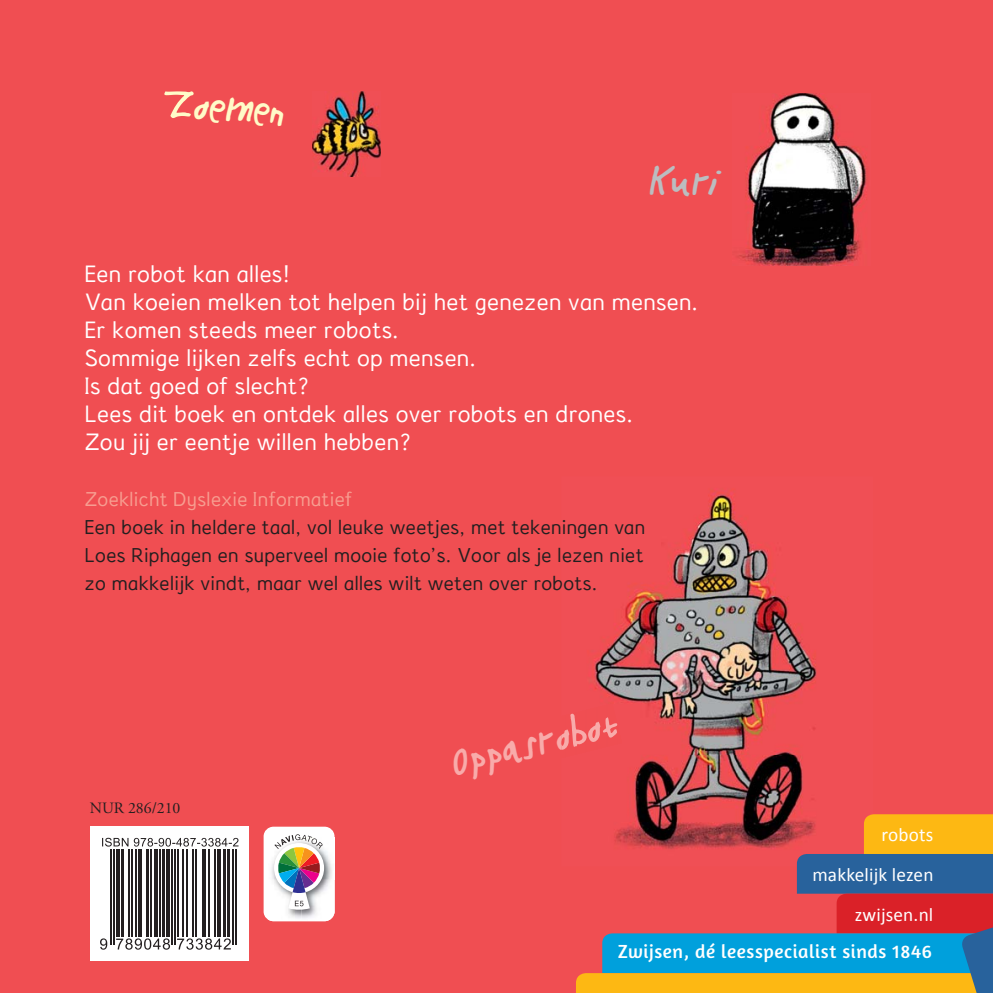
<style>
.page{position:relative;width:993px;height:993px;background:#fff}
.page>*{position:absolute;margin:0;border:0;box-sizing:border-box;transform-origin:0 0}
.t1{font:300 28px "Buttonsthe Bear";color:#f8abaa}
.t2{font:300 28px "Buttonsthe Bear";color:#fffbc8}
.t3{font:300 28px "Buttonsthe Bear";color:#bbbdc0}
.t4{font:22.75px/28px "Zwijsendyslexieprint";letter-spacing:.01em;color:#fff}
.t5{font:19.25px/28px "Zwijsendyslexieprint";letter-spacing:.01em;color:#231f20;text-align:justify}
.t6{font:19.25px "Amaranth";letter-spacing:.03em;color:#fff}
.t7{font:19.25px/39.7px "Calibri";letter-spacing:.01em;color:#fff;text-align:right}
.t8{font:19.25px "Zwijsendyslexieprint";letter-spacing:.01em;color:#f79d90}
.t9{font:15.75px "Adobe Garamond Pro";color:#231f20}
</style>
<div class="page">
<div style="left:0;top:0;width:992px;height:992px;background:#f04e52"></div>
<div style="left:263px;top:826px;width:71px;height:94px;background:#fff;border-radius:10px"></div>
<img style="left:268px;top:850px;width:66px;height:70px">
<svg style="left:274px;top:834px;width:50px;height:75px"></svg>
<img style="left:561px;top:476px;width:312px;height:390px">
<img style="left:561px;top:703px;width:60px;height:54px">
<svg style="left:164px;top:91px;width:29px;height:27px"></svg>
<svg style="left:575px;top:814px;width:417px;height:178px;background:#a16c66"></svg>
<img style="left:312px;top:91px;width:68px;height:86px">
<img style="left:732px;top:93px;width:138px;height:172px">
<div style="left:90px;top:826px;width:158px;height:134px;background:#fff"></div>
<hr style="left:111px;top:848px;width:1px;height:95px;background:#231f20">
<hr style="left:113px;top:848px;width:1px;height:95px;background:#231f20">
<hr style="left:171px;top:848px;width:2px;height:95px;background:#231f20">
<hr style="left:174px;top:848px;width:1px;height:95px;background:#231f20">
<hr style="left:232px;top:848px;width:2px;height:95px;background:#231f20">
<hr style="left:235px;top:848px;width:1px;height:95px;background:#231f20">
<hr style="left:116px;top:848px;width:4px;height:87px;background:#231f20">
<hr style="left:121px;top:848px;width:3px;height:87px;background:#231f20">
<hr style="left:128px;top:848px;width:1px;height:87px;background:#231f20">
<hr style="left:132px;top:848px;width:1px;height:87px;background:#231f20">
<hr style="left:136px;top:848px;width:1px;height:87px;background:#231f20">
<hr style="left:138px;top:848px;width:4px;height:87px;background:#231f20">
<hr style="left:146px;top:848px;width:3px;height:87px;background:#231f20">
<hr style="left:150px;top:848px;width:2px;height:87px;background:#231f20">
<hr style="left:154px;top:848px;width:4px;height:87px;background:#231f20">
<hr style="left:160px;top:848px;width:1px;height:87px;background:#231f20">
<hr style="left:162px;top:848px;width:3px;height:87px;background:#231f20">
<hr style="left:166px;top:848px;width:4px;height:87px;background:#231f20">
<hr style="left:177px;top:848px;width:1px;height:87px;background:#231f20">
<hr style="left:182px;top:848px;width:1px;height:87px;background:#231f20">
<hr style="left:186px;top:848px;width:1px;height:87px;background:#231f20">
<hr style="left:193px;top:848px;width:1px;height:87px;background:#231f20">
<hr style="left:195px;top:848px;width:2px;height:87px;background:#231f20">
<hr style="left:202px;top:848px;width:1px;height:87px;background:#231f20">
<hr style="left:205px;top:848px;width:1px;height:87px;background:#231f20">
<hr style="left:209px;top:848px;width:1px;height:87px;background:#231f20">
<hr style="left:214px;top:848px;width:1px;height:87px;background:#231f20">
<svg style="left:217px;top:849px;width:3px;height:86px"></svg>
<hr style="left:223px;top:848px;width:3px;height:87px;background:#231f20">
<hr style="left:227px;top:848px;width:3px;height:87px;background:#231f20">
<svg style="left:102px;top:837px;width:136px;height:9px"></svg>
<svg style="left:116px;top:938px;width:54px;height:11px"></svg>
<svg style="left:177px;top:938px;width:54px;height:11px"></svg>
<svg style="left:100px;top:938px;width:7px;height:11px"></svg>
<p class="t2" style="left:196px;top:86px;width:92px;rotate:4deg">oemen</p>
<p class="t3" style="left:649px;top:162px;width:73px">Kuri</p>
<p class="t4" style="left:84px;top:261px;width:615px">Een robot kan alles!<br>Van koeien melken tot helpen bij het genezen van mensen.<br>Er komen steeds meer robots.<br>Sommige lijken zelfs echt op mensen.<br>Is dat goed of slecht?<br>Lees dit boek en ontdek alles over robots en drones.<br>Zou jij er eentje willen hebben?</p>
<p class="t8" style="left:84px;top:490px;width:269px">Zoeklicht Dyslexie Informatief</p>
<p class="t5" style="left:84px;top:514px;width:562px">Een boek in heldere taal, vol leuke weetjes, met tekeningen van Loes Riphagen en superveel mooie foto’s. Voor als je lezen niet zo makkelijk vindt, maar wel alles wilt weten over robots.</p>
<p class="t9" style="left:90px;top:798px;width:92px">NUR 286/210</p>
<p class="t1" style="left:448px;top:744px;width:172px;rotate:-14deg">Oppasrobot</p>
<p class="t7" style="left:812px;top:814px;width:122px">robots makkelijk lezen zwijsen.nl</p>
<p class="t6" style="left:617px;top:939px;width:315px">Zwijsen, dé leesspecialist sinds 1846</p>
</div>
